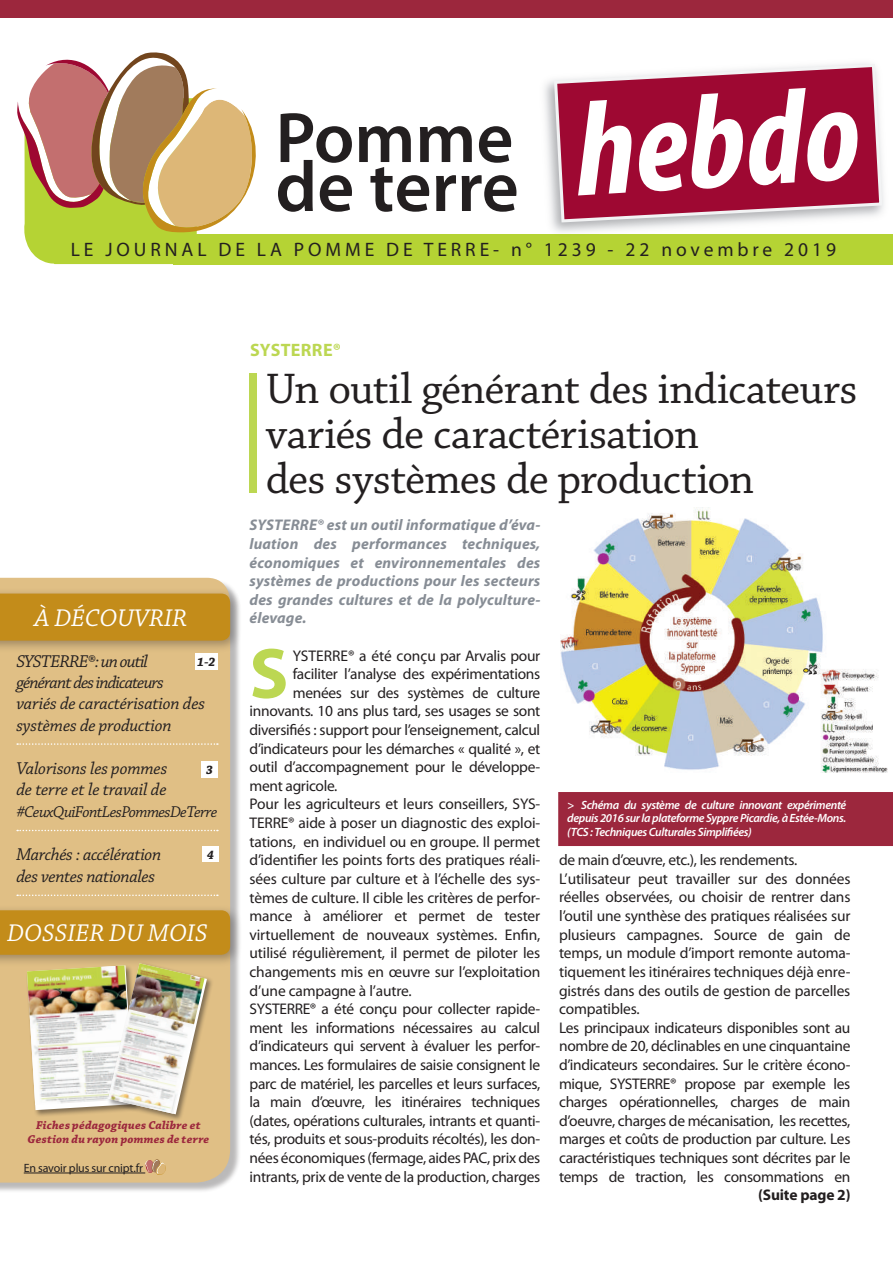
<style>
.page{position:relative;width:893px;height:1263px;background:#fff}
.page>*{position:absolute;margin:0;border:0;box-sizing:border-box;transform-origin:0 0}
.t1{font:italic 700 condensed 135.3px "Myriad Pro";color:#fff}
.t2{font:700 72px "Myriad Pro";color:#bcd752}
.t3{font:600 71.85px "Myriad Pro";color:#231f20}
.t4{font:45px/45px "Chaparral Pro";letter-spacing:-.02em;color:#231f20}
.t5{font:italic 25.5px "Chaparral Pro";letter-spacing:.095em;color:#fff}
.t6{font:19.5px "Myriad Pro";letter-spacing:.2em;color:#231f20}
.t7{font:italic 18px/21.1px "Chaparral Pro";letter-spacing:-.025em;color:#231f20}
.t8{font:700 18px "Myriad Pro";letter-spacing:.015em;color:#bcd752}
.t9{font:italic 16.5px "Chaparral Pro";letter-spacing:-.04em;color:#231f20}
.t10{font:15.45px/18.6px "Myriad Pro";letter-spacing:-.02em;color:#231f20}
.t11{font:italic 700 15.45px/18.6px "Myriad Pro";letter-spacing:.01em;color:#878d95;text-align:justify}
.t12{font:700 15.45px "Myriad Pro";letter-spacing:-.01em;color:#231f20}
.t13{font:italic 700 12.75px "Chaparral Pro";color:#231f20}
.t14{font:italic 600 12px/13.5px "Myriad Pro";letter-spacing:-.03em;color:#fff;text-align:justify}
.t15{font:italic 700 12px/14.4px "Chaparral Pro";letter-spacing:.02em;color:#9c273d;text-align:center}
.t16{font:12px "Myriad Pro";letter-spacing:-.015em;color:#231f20}
</style>
<div class="page">
<svg style="left:17px;top:52px;width:239px;height:212px"></svg>
<div style="left:173px;top:234px;width:720px;height:30px;background:#b5d334"></div>
<svg style="left:554px;top:64px;width:328px;height:158px;background:#ab2f52"></svg>
<div style="left:0;top:0;width:893px;height:18px;background:#9c273d"></div>
<div style="left:0;top:579px;width:241px;height:614px;background:#231f20;opacity:.31"></div>
<div style="left:0;top:578px;width:230px;height:604px;background:#e0bf85"></div>
<svg style="left:17px;top:743px;width:201px;height:2px"></svg>
<svg style="left:17px;top:830px;width:201px;height:1px"></svg>
<svg style="left:17px;top:894px;width:201px;height:2px"></svg>
<div style="left:0;top:588px;width:243px;height:65px;background:#231f20;opacity:.35"></div>
<div style="left:0;top:593px;width:230px;height:48px;background:#c38c1a"></div>
<div style="left:0;top:904px;width:242px;height:63px;background:#231f20;opacity:.35"></div>
<div style="left:0;top:910px;width:230px;height:45px;background:#c38c1a"></div>
<div style="left:201px;top:761px;width:17px;height:17px;background:#fff"></div>
<div style="left:195px;top:653px;width:23px;height:17px;background:#fff"></div>
<div style="left:202px;top:846px;width:17px;height:15px;background:#fff"></div>
<div style="left:249px;top:373px;width:8px;height:120px;background:#bcd752"></div>
<hr style="left:24px;top:1173px;width:121px;height:1px;background:#231f20">
<svg style="left:145px;top:1159px;width:22px;height:16px"></svg>
<div style="left:26px;top:964px;width:115px;height:153px;background:#231f20;opacity:.5"></div>
<div style="left:107px;top:962px;width:107px;height:159px;background:#231f20;opacity:.5"></div>
<img style="left:27px;top:963px;width:180px;height:151px">
<img style="left:108px;top:963px;width:97px;height:151px">
<img style="left:561px;top:507px;width:326px;height:265px">
<div style="left:558px;top:792px;width:335px;height:54px;background:#9c273d"></div>
<h3 class="t3" style="left:275px;top:92px;width:240px">Pomme</h3>
<h3 class="t3" style="left:275px;top:141px;width:245px">de terre</h3>
<h1 class="t1" style="left:571px;top:65px;width:286px;rotate:-3deg">hebdo</h1>
<p class="t6" style="left:71px;top:237px;width:767px">LE JOURNAL DE LA POMME DE TERRE- n° 1239 - 22 novembre 2019</p>
<p class="t8" style="left:250px;top:338px;width:92px">SYSTERRE®</p>
<h3 class="t4" style="left:266px;top:368px;width:593px">Un outil générant des indicateurs variés de caractérisation<br>des systèmes de production</h3>
<p class="t11" style="left:250px;top:515px;width:292px">SYSTERRE® est un outil informatique d’éva&shy;luation des performances techniques, économiques et environnementales des systèmes de productions pour les secteurs des grandes cultures et de la polyculture&shy;élevage.</p>
<h2 class="t2" style="left:250px;top:627px;width:40px">S</h2>
<p class="t10" style="left:293px;top:646px;width:249px">YSTERRE® a été conçu par Arvalis pour</p>
<h3 class="t5" style="left:34px;top:604px;width:152px">À découvrir</h3>
<p class="t7" style="left:16px;top:651px;width:190px">SYSTERRE®️: un outil générant des indicateurs variés de caractérisation des systèmes de production</p>
<p class="t7" style="left:16px;top:758px;width:152px;line-height:21.6px">Valorisons les pommes de terre et le travail de</p>
<p class="t9" style="left:16px;top:803px;width:202px">#CeuxQuiFontLesPommesDeTerre</p>
<p class="t7" style="left:16px;top:844px;width:146px;line-height:21.6px">Marchés : accélération des ventes nationales</p>
<p class="t13" style="left:197px;top:655px;width:20px">1-2</p>
<p class="t10" style="left:293px;top:664px;width:249px">faciliter l’analyse des expérimentations</p>
<p class="t10" style="left:293px;top:683px;width:249px">menées sur des systèmes de culture</p>
<p class="t10" style="left:250px;top:702px;width:292px">innovants. 10 ans plus tard, ses usages se sont</p>
<p class="t10" style="left:250px;top:720px;width:292px">diversifiés : support pour l’enseignement, calcul</p>
<p class="t10" style="left:250px;top:739px;width:292px">d’indicateurs pour les démarches « qualité », et</p>
<p class="t10" style="left:250px;top:757px;width:292px">outil d’accompagnement pour le développe-</p>
<p class="t10" style="left:250px;top:776px;width:89px">ment agricole.</p>
<p class="t10" style="left:250px;top:795px;width:292px">Pour les agriculteurs et leurs conseillers, SYS-</p>
<p class="t10" style="left:250px;top:813px;width:292px">TERRE® aide à poser un diagnostic des exploi-</p>
<p class="t10" style="left:250px;top:832px;width:292px">tations, en individuel ou en groupe. Il permet</p>
<p class="t10" style="left:250px;top:850px;width:292px">d’identifier les points forts des pratiques réali-</p>
<p class="t10" style="left:250px;top:869px;width:292px">sées culture par culture et à l’échelle des sys-</p>
<p class="t10" style="left:250px;top:888px;width:292px">tèmes de culture. Il cible les critères de perfor-</p>
<p class="t10" style="left:250px;top:906px;width:292px">mance à améliorer et permet de tester</p>
<p class="t10" style="left:250px;top:925px;width:292px">virtuellement de nouveaux systèmes. Enfin,</p>
<p class="t10" style="left:250px;top:943px;width:292px">utilisé régulièrement, il permet de piloter les</p>
<p class="t10" style="left:250px;top:962px;width:292px">changements mis en œuvre sur l’exploitation</p>
<p class="t10" style="left:250px;top:981px;width:164px">d’une campagne à l’autre.</p>
<p class="t10" style="left:250px;top:999px;width:292px">SYSTERRE® a été conçu pour collecter rapide-</p>
<p class="t10" style="left:250px;top:1018px;width:292px">ment les informations nécessaires au calcul</p>
<p class="t10" style="left:250px;top:1036px;width:292px">d’indicateurs qui servent à évaluer les perfor-</p>
<p class="t10" style="left:250px;top:1055px;width:292px">mances. Les formulaires de saisie consignent le</p>
<p class="t10" style="left:250px;top:1074px;width:292px">parc de matériel, les parcelles et leurs surfaces,</p>
<p class="t10" style="left:250px;top:1092px;width:292px">la main d’œuvre, les itinéraires techniques</p>
<p class="t10" style="left:250px;top:1111px;width:292px">(dates, opérations culturales, intrants et quanti-</p>
<p class="t10" style="left:250px;top:1129px;width:292px">tés, produits et sous-produits récoltés), les don-</p>
<p class="t10" style="left:250px;top:1148px;width:292px">nées économiques (fermage, aides PAC, prix des</p>
<p class="t10" style="left:250px;top:1167px;width:292px">intrants, prix de vente de la production, charges</p>
<p class="t13" style="left:206px;top:763px;width:9px">3</p>
<p class="t14" style="left:567px;top:798px;width:281px">&gt; Schéma du système de culture innovant expérimenté depuis 2016 sur la plateforme Syppre Picardie, à Estée-Mons. (TCS : Techniques Culturales Simplifiées)</p>
<p class="t13" style="left:207px;top:847px;width:9px">4</p>
<p class="t10" style="left:559px;top:850px;width:293px">de main d’œuvre, etc.), les rendements.<br>L’utilisateur peut travailler sur des données réelles observées, ou choisir de rentrer dans l’outil une synthèse des pratiques réalisées sur plusieurs campagnes. Source de gain de temps, un module d’import remonte automa&shy;tiquement les itinéraires techniques déjà enre&shy;gistrés dans des outils de gestion de parcelles compatibles.<br>Les principaux indicateurs disponibles sont au nombre de 20, déclinables en une cinquantaine d’indicateurs secondaires. Sur le critère écono&shy;mique, SYSTERRE® propose par exemple les charges opérationnelles, charges de main d’oeuvre, charges de mécanisation, les recettes, marges et coûts de production par culture. Les caractéristiques techniques sont décrites par le temps de traction, les consommations en</p>
<h3 class="t5" style="left:7px;top:919px;width:199px">dossier du mois</h3>
<p class="t15" style="left:27px;top:1118px;width:184px">Fiches pédagogiques Calibre et<br>Gestion du rayon pommes de terre</p>
<p class="t16" style="left:24px;top:1160px;width:121px">En savoir plus sur cnipt.fr</p>
<p class="t12" style="left:758px;top:1185px;width:94px">(Suite page 2)</p>
</div>
